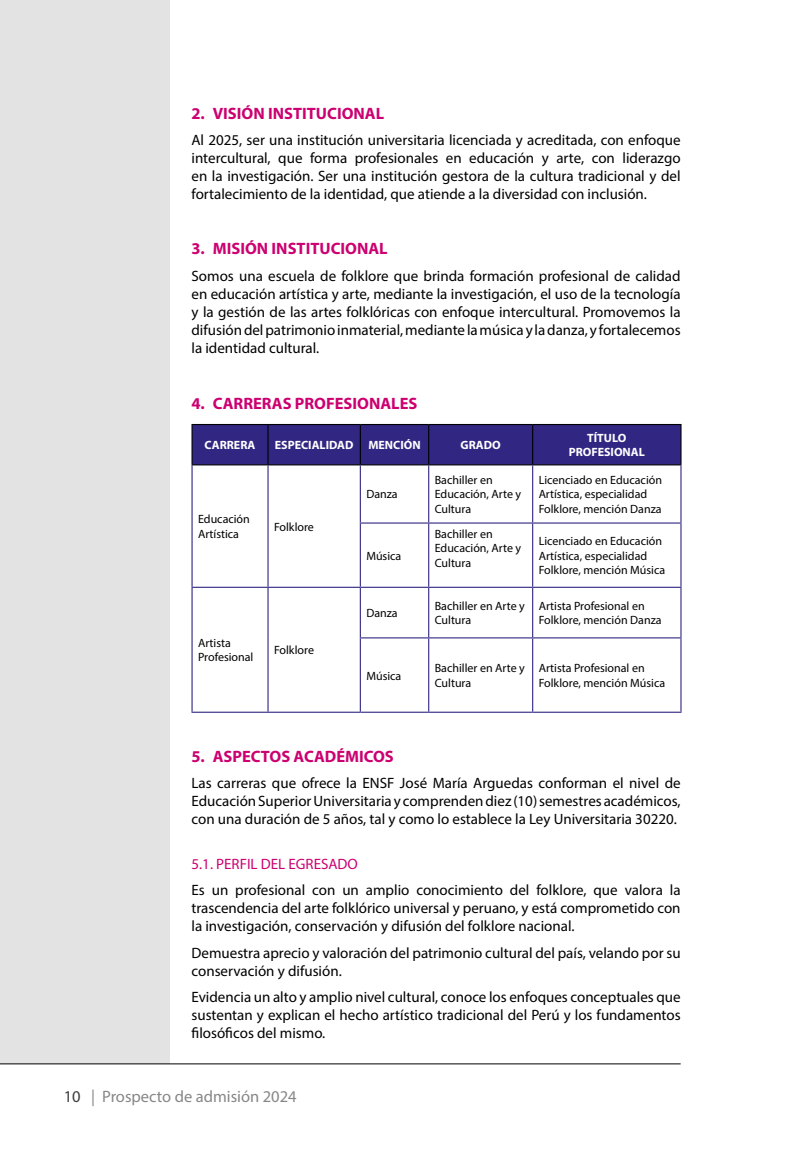
<style>
.page{position:relative;width:787px;height:1149px;background:#fff}
.page>*{position:absolute;margin:0;border:0;box-sizing:border-box;transform-origin:0 0}
.t1{font:700 16.5px "Myriad Pro";color:#cc0070}
.t2{font:16.5px "Myriad Pro";color:#878787}
.t3{font:15px/18px "Myriad Pro";color:#000;text-align:justify}
.t4{font:12px/14.4px "Myriad Pro";color:#000}
.t5{font:700 12px/14.4px "Myriad Pro";color:#fff;text-align:center}
.s1{color:#cc0070}
.s2{color:#3c3c3b}
</style>
<div class="page">
<div style="left:0;top:0;width:170px;height:1063px;background:#e3e3e3"></div>
<hr style="left:0;top:1063px;width:680px;height:1px;background:#000">
<div style="left:193px;top:425px;width:487px;height:39px;background:#312783"></div>
<hr style="left:360px;top:425px;width:1px;height:39px;background:#000">
<hr style="left:428px;top:425px;width:1px;height:39px;background:#000">
<hr style="left:532px;top:425px;width:1px;height:39px;background:#000">
<hr style="left:428px;top:465px;width:1px;height:57px;background:#312783">
<hr style="left:532px;top:465px;width:1px;height:57px;background:#312783">
<hr style="left:428px;top:523px;width:1px;height:63px;background:#312783">
<hr style="left:532px;top:523px;width:1px;height:63px;background:#312783">
<hr style="left:428px;top:587px;width:1px;height:50px;background:#312783">
<hr style="left:532px;top:587px;width:1px;height:50px;background:#312783">
<hr style="left:428px;top:638px;width:1px;height:73px;background:#312783">
<hr style="left:532px;top:638px;width:1px;height:73px;background:#312783">
<hr style="left:360px;top:522px;width:69px;height:1px;background:#312783">
<hr style="left:429px;top:522px;width:103px;height:1px;background:#312783">
<hr style="left:532px;top:522px;width:149px;height:1px;background:#312783">
<hr style="left:191px;top:586px;width:77px;height:1px;background:#312783">
<hr style="left:268px;top:586px;width:92px;height:1px;background:#312783">
<hr style="left:360px;top:586px;width:69px;height:1px;background:#312783">
<hr style="left:429px;top:586px;width:103px;height:1px;background:#312783">
<hr style="left:532px;top:586px;width:149px;height:1px;background:#312783">
<hr style="left:360px;top:637px;width:69px;height:1px;background:#312783">
<hr style="left:429px;top:637px;width:103px;height:1px;background:#312783">
<hr style="left:532px;top:637px;width:149px;height:1px;background:#312783">
<hr style="left:267px;top:465px;width:1px;height:58px;background:#312783">
<hr style="left:360px;top:465px;width:1px;height:57px;background:#312783">
<hr style="left:267px;top:523px;width:1px;height:63px;background:#312783">
<hr style="left:360px;top:523px;width:1px;height:63px;background:#312783">
<hr style="left:267px;top:587px;width:1px;height:50px;background:#312783">
<hr style="left:360px;top:587px;width:1px;height:50px;background:#312783">
<hr style="left:267px;top:637px;width:1px;height:74px;background:#312783">
<hr style="left:360px;top:638px;width:1px;height:73px;background:#312783">
<hr style="left:267px;top:425px;width:1px;height:39px;background:#000">
<hr style="left:191px;top:465px;width:2px;height:58px;background:#312783">
<hr style="left:680px;top:465px;width:1px;height:57px;background:#312783">
<hr style="left:191px;top:523px;width:2px;height:63px;background:#312783">
<hr style="left:680px;top:523px;width:1px;height:63px;background:#312783">
<hr style="left:191px;top:587px;width:2px;height:50px;background:#312783">
<hr style="left:680px;top:587px;width:1px;height:50px;background:#312783">
<hr style="left:191px;top:637px;width:2px;height:74px;background:#312783">
<hr style="left:680px;top:638px;width:1px;height:73px;background:#312783">
<hr style="left:191px;top:711px;width:77px;height:1px;background:#312783">
<hr style="left:268px;top:711px;width:92px;height:1px;background:#312783">
<hr style="left:360px;top:711px;width:69px;height:1px;background:#312783">
<hr style="left:429px;top:711px;width:103px;height:1px;background:#312783">
<hr style="left:532px;top:711px;width:149px;height:1px;background:#312783">
<hr style="left:191px;top:424px;width:77px;height:1px;background:#000">
<hr style="left:191px;top:425px;width:2px;height:39px;background:#000">
<hr style="left:268px;top:424px;width:92px;height:1px;background:#000">
<hr style="left:360px;top:424px;width:69px;height:1px;background:#000">
<hr style="left:429px;top:424px;width:103px;height:1px;background:#000">
<hr style="left:532px;top:424px;width:149px;height:1px;background:#000">
<hr style="left:680px;top:425px;width:1px;height:39px;background:#000">
<hr style="left:191px;top:464px;width:77px;height:1px;background:#000">
<hr style="left:268px;top:464px;width:92px;height:1px;background:#000">
<hr style="left:360px;top:464px;width:69px;height:1px;background:#000">
<hr style="left:429px;top:464px;width:103px;height:1px;background:#000">
<hr style="left:532px;top:464px;width:149px;height:1px;background:#000">
<p class="t1" style="left:191px;top:102px;width:194px">2. VISIÓN INSTITUCIONAL</p>
<p class="t3" style="left:191px;top:131px;width:490px">Al 2025, ser una institución universitaria licenciada y acreditada, con enfoque intercultural, que forma profesionales en educación y arte, con liderazgo en la investigación. Ser una institución gestora de la cultura tradicional y del fortalecimiento de la identidad, que atiende a la diversidad con inclusión.</p>
<p class="t1" style="left:191px;top:238px;width:198px">3. MISIÓN INSTITUCIONAL</p>
<p class="t3" style="left:191px;top:266px;width:490px">Somos una escuela de folklore que brinda formación profesional de calidad en educación artística y arte, mediante la investigación, el uso de la tecnología y la gestión de las artes folklóricas con enfoque intercultural. Promovemos la difusión del patrimonio inmaterial, mediante la música y la danza, y fortalecemos la identidad cultural.</p>
<p class="t1" style="left:191px;top:393px;width:227px">4. CARRERAS PROFESIONALES</p>
<p class="t5" style="left:204px;top:437px;width:52px">CARRERA</p>
<p class="t5" style="left:275px;top:437px;width:147px">ESPECIALIDAD MENCIÓN</p>
<p class="t5" style="left:460px;top:437px;width:42px">GRADO</p>
<p class="t5" style="left:568px;top:430px;width:78px">TÍTULO<br>PROFESIONAL</p>
<p class="t4" style="left:198px;top:512px;width:53px">Educación<br>Artística</p>
<p class="t4" style="left:274px;top:519px;width:41px">Folklore</p>
<p class="t4" style="left:198px;top:635px;width:57px">Artista<br>Profesional</p>
<p class="t4" style="left:274px;top:642px;width:41px">Folklore</p>
<p class="t4" style="left:366px;top:487px;width:33px">Danza</p>
<p class="t4" style="left:366px;top:548px;width:37px">Música</p>
<p class="t4" style="left:435px;top:472px;width:88px">Bachiller en<br>Educación, Arte y<br>Cultura</p>
<p class="t4" style="left:538px;top:472px;width:125px">Licenciado en Educación<br>Artística, especialidad<br>Folklore, mención Danza</p>
<p class="t4" style="left:435px;top:526px;width:88px">Bachiller en<br>Educación, Arte y<br>Cultura</p>
<p class="t4" style="left:538px;top:533px;width:128px">Licenciado en Educación<br>Artística, especialidad<br>Folklore, mención Música</p>
<p class="t4" style="left:366px;top:605px;width:33px">Danza</p>
<p class="t4" style="left:435px;top:598px;width:92px">Bachiller en Arte y<br>Cultura</p>
<p class="t4" style="left:538px;top:598px;width:124px">Artista Profesional en<br>Folklore, mención Danza</p>
<p class="t4" style="left:366px;top:668px;width:37px">Música</p>
<p class="t4" style="left:435px;top:660px;width:92px">Bachiller en Arte y<br>Cultura</p>
<p class="t4" style="left:538px;top:660px;width:128px">Artista Profesional en<br>Folklore, mención Música</p>
<p class="t1" style="left:191px;top:745px;width:204px">5. ASPECTOS ACADÉMICOS</p>
<p class="t3" style="left:191px;top:773px;width:490px">Las carreras que ofrece la ENSF José María Arguedas conforman el nivel de Educación Superior Universitaria y comprenden diez (10) semestres académicos, con una duración de 5 años, tal y como lo establece la Ley Universitaria 30220.</p>
<p class="t3" style="left:191px;top:849px;width:490px;line-height:26.5px"><span class="s1">5.1. PERFIL DEL EGRESADO<br></span>Es un profesional con un amplio conocimiento del folklore, que valora la</p>
<p class="t3" style="left:191px;top:898px;width:490px">trascendencia del arte folklórico universal y peruano, y está comprometido con la investigación, conservación y difusión del folklore nacional.</p>
<p class="t3" style="left:191px;top:943px;width:490px">Demuestra aprecio y valoración del patrimonio cultural del país, velando por su conservación y difusión.</p>
<p class="t3" style="left:191px;top:987px;width:490px">Evidencia un alto y amplio nivel cultural, conoce los enfoques conceptuales que sustentan y explican el hecho artístico tradicional del Perú y los fundamentos filosóficos del mismo.</p>
<p class="t2" style="left:64px;top:1085px;width:234px"><span class="s2">10</span> | Prospecto de admisión 2024</p>
</div>
